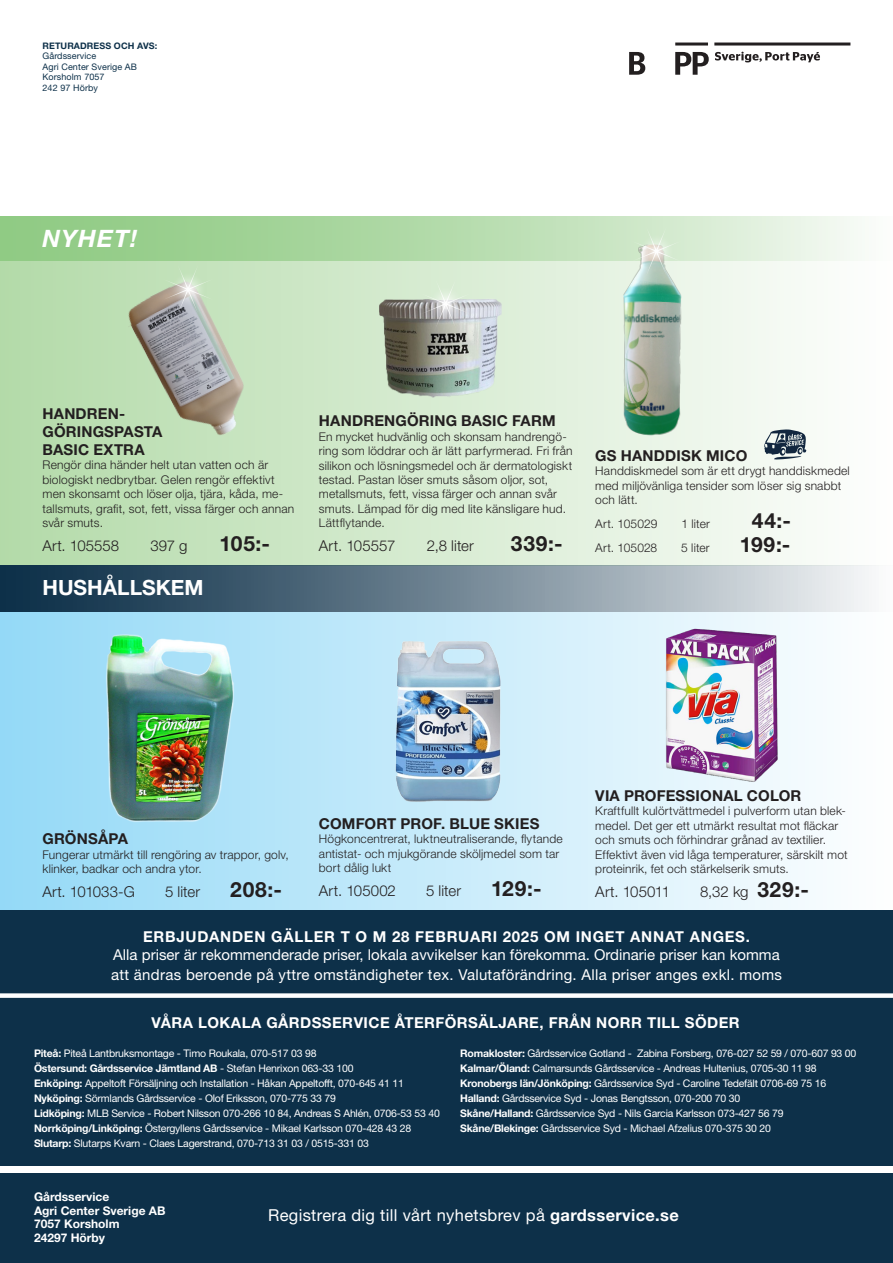
<style>
.page{position:relative;width:893px;height:1263px;background:#fff}
.page>*{position:absolute;margin:0;border:0;box-sizing:border-box;transform-origin:0 0}
.t1{font:italic 700 24px "Helvetica Neue LT Std";letter-spacing:.05em;color:#fff}
.t2{font:700 21px "Helvetica Neue LT Std";letter-spacing:.04em;color:#231f20}
.t3{font:700 21px "Helvetica Neue LT Std";color:#fff}
.t4{font:16.5px "Helvetica Neue LT Std";letter-spacing:.02em;color:#fff}
.Produkttext{font:15px/18px "Helvetica Neue LT Std";color:#fff;text-align:center}
.t5{font:700 15px "Helvetica Neue LT Std";letter-spacing:.01em;color:#231f20}
.t6{font:300 15px "Helvetica Neue LT Std";letter-spacing:.005em;color:#231f20}
.Produkttext-2{font:15px "Helvetica Neue LT Std";letter-spacing:.02em;color:#fff}
.t7{font:700 15px "Helvetica Neue LT Std";letter-spacing:.03em;color:#fff}
.t8{font:300 12px/14.4px "Helvetica Neue LT Std";letter-spacing:.015em;color:#231f20}
.t9{font:700 12px "Helvetica Neue LT Std";color:#fff}
.t10{font:10.5px "Helvetica Neue LT Std";letter-spacing:-.02em;color:#fff}
.t11{font:700 10.5px "Helvetica Neue LT Std";letter-spacing:-.02em;color:#fff}
.t12{font:9px "Helvetica Neue LT Std";letter-spacing:.01em;color:#0d3049}
.t13{font:700 9px "Helvetica Neue LT Std";letter-spacing:.01em;color:#0d3049}
.s1{font-weight:700;font-size:21px}
.s2{font-weight:700}
.s3{font-weight:400}
</style>
<div class="page">
<div style="left:0;top:216px;width:893px;height:350px;background:linear-gradient(to right,#b3daa9,#fefefe)"></div>
<div style="left:0;top:910px;width:893px;height:255px;background:#0d3049"></div>
<div style="left:0;top:1174px;width:893px;height:89px;background:#0d3049"></div>
<div style="left:0;top:993px;width:893px;height:5px;background:#fff"></div>
<div style="left:0;top:612px;width:893px;height:298px;background:linear-gradient(to right,#94d9f7,#fefefe)"></div>
<hr style="left:675px;top:43px;width:33px;height:3px;background:#231f20">
<hr style="left:714px;top:43px;width:136px;height:3px;background:#231f20">
<svg style="left:715px;top:52px;width:105px;height:10px"></svg>
<svg style="left:675px;top:52px;width:34px;height:23px"></svg>
<svg style="left:629px;top:52px;width:16px;height:23px"></svg>
<div style="left:0;top:566px;width:893px;height:46px;background:linear-gradient(to right,#00213c,#f1f3f4)"></div>
<div style="left:0;top:216px;width:893px;height:45px;background:linear-gradient(to right,#84c576,#f0f7ee)"></div>
<img style="left:618px;top:228px;width:67px;height:209px">
<svg style="left:764px;top:429px;width:42px;height:31px"></svg>
<img style="left:119px;top:272px;width:145px;height:181px">
<img style="left:374px;top:298px;width:132px;height:102px">
<svg style="left:159px;top:261px;width:58px;height:57px;background:#b7c9b0"></svg>
<svg style="left:170px;top:271px;width:36px;height:36px"></svg>
<svg style="left:417px;top:275px;width:58px;height:58px;background:#c1cabd"></svg>
<svg style="left:428px;top:286px;width:36px;height:36px"></svg>
<svg style="left:627px;top:222px;width:58px;height:58px;background:#d4e8d2"></svg>
<svg style="left:638px;top:233px;width:36px;height:36px"></svg>
<img style="left:105px;top:631px;width:130px;height:192px">
<img style="left:386px;top:636px;width:121px;height:169px">
<img style="left:661px;top:627px;width:124px;height:163px">
<p class="t13" style="left:43px;top:40px;width:116px">RETURADRESS OCH AVS:</p>
<p class="t12" style="left:43px;top:51px;width:55px">Gårdsservice</p>
<p class="t12" style="left:43px;top:61px;width:96px">Agri Center Sverige AB</p>
<p class="t12" style="left:43px;top:72px;width:64px">Korsholm 7057</p>
<p class="t12" style="left:43px;top:82px;width:57px">242 97 Hörby</p>
<p class="t1" style="left:43px;top:223px;width:96px">NYHET!</p>
<p class="t5" style="left:43px;top:404px;width:84px">HANDREN-</p>
<p class="t5" style="left:43px;top:422px;width:121px">GÖRINGSPASTA</p>
<p class="t5" style="left:43px;top:440px;width:104px">BASIC EXTRA</p>
<p class="t8" style="left:43px;top:458px;width:253px">Rengör dina händer helt utan vatten och är biologiskt nedbrytbar. Gelen rengör effektivt men skonsamt och löser olja, tjära, kåda, me&shy;tallsmuts, grafit, sot, fett, vissa färger och annan svår smuts.</p>
<p class="t6" style="left:43px;top:536px;width:78px">Art. 105558</p>
<p class="t6" style="left:151px;top:536px;width:39px">397 g</p>
<p class="t2" style="left:220px;top:530px;width:52px">105:-</p>
<p class="t3" style="left:43px;top:574px;width:163px">HUSHÅLLSKEM</p>
<p class="t5" style="left:319px;top:412px;width:238px">HANDRENGÖRING BASIC FARM</p>
<p class="t8" style="left:319px;top:429px;width:255px">En mycket hudvänlig och skonsam handrengö&shy;ring som löddrar och är lätt parfyrmerad. Fri från silikon och lösningsmedel och är dermatologiskt testad. Pastan löser smuts såsom oljor, sot, metallsmuts, fett, vissa färger och annan svår smuts. Lämpad för dig med lite känsligare hud.<br>Lättflytande.</p>
<p class="t6" style="left:319px;top:537px;width:78px">Art. 105557</p>
<p class="t6" style="left:427px;top:537px;width:48px">2,8 liter</p>
<p class="t2" style="left:511px;top:531px;width:53px">339:-</p>
<p class="t5" style="left:595px;top:446px;width:154px">GS HANDDISK MICO</p>
<p class="t8" style="left:595px;top:463px;width:256px">Handdiskmedel som är ett drygt handdiskmedel med miljövänliga tensider som löser sig snabbt och lätt.</p>
<p class="t8" style="left:595px;top:516px;width:64px">Art. 105029</p>
<p class="t8" style="left:681px;top:516px;width:30px">1 liter</p>
<p class="t2" style="left:752px;top:507px;width:41px">44:-</p>
<p class="t8" style="left:595px;top:540px;width:63px">Art. 105028</p>
<p class="t8" style="left:681px;top:540px;width:30px">5 liter</p>
<p class="t2" style="left:740px;top:531px;width:52px">199:-</p>
<p class="t5" style="left:43px;top:829px;width:87px">GRÖNSÅPA</p>
<p class="t8" style="left:43px;top:847px;width:248px">Fungerar utmärkt till rengöring av trappor, golv, klinker, badkar och andra ytor.</p>
<p class="t6" style="left:43px;top:882px;width:94px">Art. 101033-G</p>
<p class="t6" style="left:165px;top:882px;width:37px">5 liter</p>
<p class="t2" style="left:230px;top:876px;width:53px">208:-</p>
<p class="t5" style="left:319px;top:814px;width:222px">COMFORT PROF. BLUE SKIES</p>
<p class="t8" style="left:319px;top:831px;width:245px">Högkoncentrerat, luktneutraliserande, flytande antistat- och mjukgörande sköljmedel som tar bort dålig lukt</p>
<p class="t6" style="left:319px;top:881px;width:79px">Art. 105002</p>
<p class="t6" style="left:426px;top:881px;width:37px">5 liter</p>
<p class="t2" style="left:491px;top:876px;width:52px">129:-</p>
<p class="t5" style="left:595px;top:786px;width:208px">VIA PROFESSIONAL COLOR</p>
<p class="t8" style="left:595px;top:804px;width:254px">Kraftfullt kulörtvättmedel i pulverform utan blek&shy;medel. Det ger ett utmärkt resultat mot fläckar och smuts och förhindrar grånad av textilier.<br>Effektivt även vid låga temperaturer, särskilt mot proteinrik, fet och stärkelserik smuts.</p>
<p class="t6" style="left:595px;top:882px;width:76px">Art. 105011</p>
<p class="t6" style="left:700px;top:882px;width:110px">8,32 kg <span class="s1">329:-</span></p>
<p class="Produkttext" style="left:113px;top:928px;width:668px"><span class="s2">ERBJUDANDEN GÄLLER T O M 28 FEBRUARI 2025 OM INGET ANNAT ANGES.<br></span>Alla priser är rekommenderade priser, lokala avvikelser kan förekomma. Ordinarie priser kan komma</p>
<p class="Produkttext-2" style="left:111px;top:966px;width:672px">att ändras beroende på yttre omständigheter tex. Valutaförändring. Alla priser anges exkl. moms</p>
<p class="t7" style="left:152px;top:1013px;width:590px">VÅRA LOKALA GÅRDSSERVICE ÅTERFÖRSÄLJARE, FRÅN NORR TILL SÖDER</p>
<p class="t10" style="left:34px;top:1047px;width:284px"><span class="s2">Piteå:</span> Piteå Lantbruksmontage - Timo Roukala, 070-517 03 98</p>
<p class="t11" style="left:34px;top:1062px;width:321px">Östersund: Gårdsservice Jämtland AB <span class="s3">- Stefan Henrixon 063-33 100</span></p>
<p class="t10" style="left:34px;top:1077px;width:372px"><span class="s2">Enköping:</span> Appeltoft Försäljning och Installation - Håkan Appeltofft, 070-645 41 11</p>
<p class="t10" style="left:34px;top:1092px;width:303px"><span class="s2">Nyköping:</span> Sörmlands Gårdsservice - Olof Eriksson, 070-775 33 79</p>
<p class="t10" style="left:34px;top:1107px;width:407px"><span class="s2">Lidköping:</span> MLB Service - Robert Nilsson 070-266 10 84, Andreas S Ahlén, 0706-53 53 40</p>
<p class="t10" style="left:34px;top:1122px;width:379px"><span class="s2">Norrköping/Linköping:</span> Östergyllens Gårdsservice - Mikael Karlsson 070-428 43 28</p>
<p class="t10" style="left:34px;top:1137px;width:336px"><span class="s2">Slutarp:</span> Slutarps Kvarn - Claes Lagerstrand, 070-713 31 03 / 0515-331 03</p>
<p class="t10" style="left:460px;top:1047px;width:398px"><span class="s2">Romakloster:</span> Gårdsservice Gotland - Zabina Forsberg, 076-027 52 59 / 070-607 93 00</p>
<p class="t10" style="left:460px;top:1062px;width:358px"><span class="s2">Kalmar/Öland:</span> Calmarsunds Gårdsservice - Andreas Hultenius, 0705-30 11 98</p>
<p class="t10" style="left:460px;top:1077px;width:368px"><span class="s2">Kronobergs län/Jönköping:</span> Gårdsservice Syd - Caroline Tedefält 0706-69 75 16</p>
<p class="t10" style="left:460px;top:1092px;width:282px"><span class="s2">Halland:</span> Gårdsservice Syd - Jonas Bengtsson, 070-200 70 30</p>
<p class="t10" style="left:460px;top:1107px;width:325px"><span class="s2">Skåne/Halland:</span> Gårdsservice Syd - Nils Garcia Karlsson 073-427 56 79</p>
<p class="t10" style="left:460px;top:1122px;width:312px"><span class="s2">Skåne/Blekinge:</span> Gårdsservice Syd - Michael Afzelius 070-375 30 20</p>
<p class="t9" style="left:34px;top:1190px;width:77px">Gårdsservice</p>
<p class="t9" style="left:34px;top:1203px;width:133px">Agri Center Sverige AB</p>
<p class="t9" style="left:34px;top:1217px;width:87px">7057 Korsholm</p>
<p class="t9" style="left:34px;top:1230px;width:73px">24297 Hörby</p>
<p class="t4" style="left:268px;top:1206px;width:412px">Registrera dig till vårt nyhetsbrev på <span class="s2">gardsservice.se</span></p>
</div>
